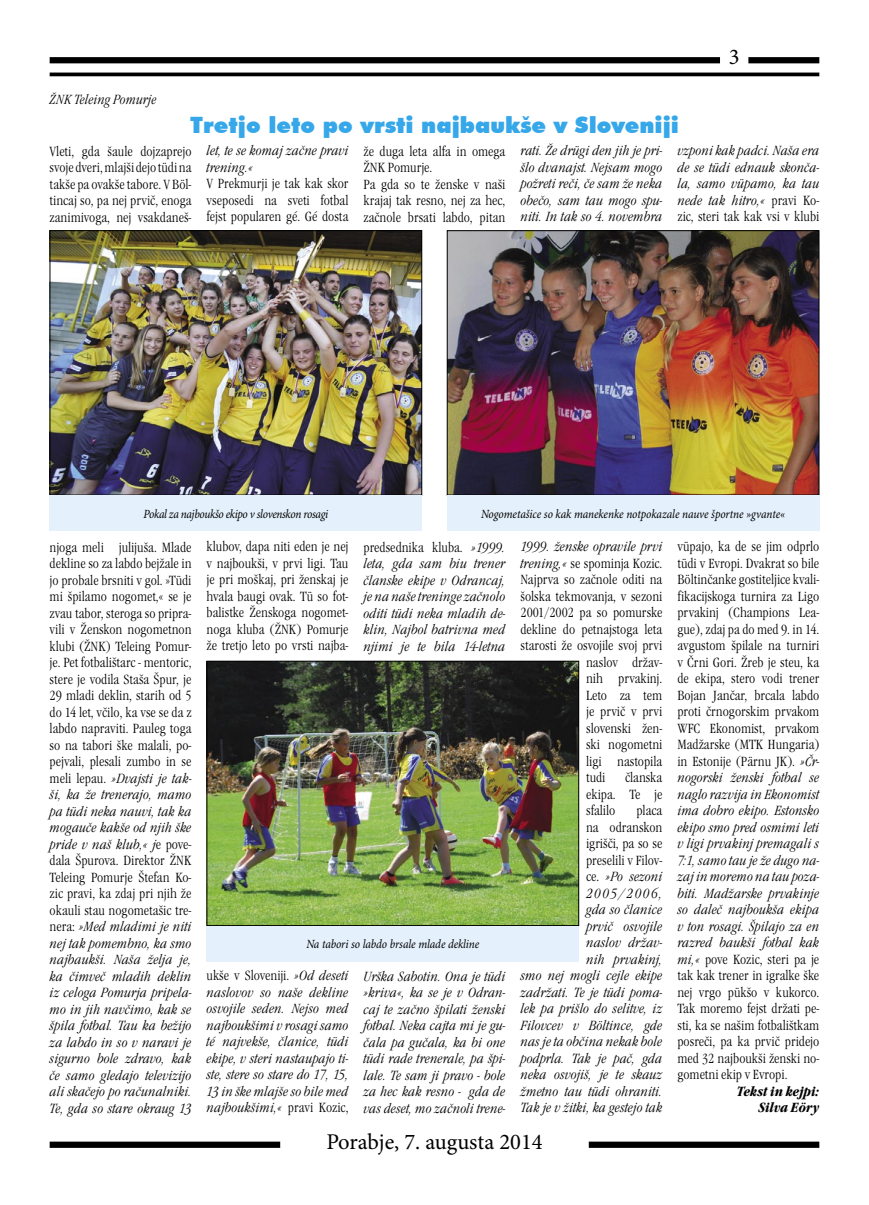
<style>
.page{position:relative;width:869px;height:1205px;background:#fff}
.page>*{position:absolute;margin:0;border:0;box-sizing:border-box;transform-origin:0 0}
.cím{font:900 22.5px "Futura BT";color:#36a7e9}
.t1{font:22.5px "Minion Pro";color:#000}
.ujszoveg{font:13.75px/16.5px "Garamond Itc TEE Ligh Cond";color:#000;text-align:justify}
.ujszoveg-2{font:13.75px/16.5px "Garamond Itc TEE Ligh Cond Ital";color:#000;text-align:justify}
.ujalairas{font:italic 700 condensed 13.75px "Garamond Itc TEE";color:#000}
.szoveg{font:italic 12.5px "Minion Pro";letter-spacing:-.01em;color:#000;scale:.9 1}
.szoveg-2{font:italic 12.5px "Minion Pro";letter-spacing:-.03em;color:#000;scale:.9 1}
.s1{font-family:"Garamond Itc TEE Ligh Cond"}
.s2{font-family:"Garamond Itc TEE Ligh Cond Ital"}
</style>
<div class="page">
<hr style="left:50px;top:73px;width:769px;height:3px;background:#000">
<div style="left:748px;top:57px;width:71px;height:6px;background:#000"></div>
<div style="left:50px;top:57px;width:669px;height:6px;background:#000"></div>
<div style="left:50px;top:1141px;width:230px;height:7px;background:#000"></div>
<div style="left:588px;top:1141px;width:231px;height:7px;background:#000"></div>
<img style="left:52px;top:232px;width:368px;height:261px">
<div style="left:50px;top:230px;width:372px;height:265px;border:1px solid #000"></div>
<div style="left:50px;top:495px;width:372px;height:36px;background:#e4f0fb"></div>
<img style="left:208px;top:663px;width:368px;height:261px">
<div style="left:206px;top:661px;width:372px;height:265px;border:1px solid #000"></div>
<div style="left:206px;top:926px;width:372px;height:35px;background:#e4f0fb"></div>
<img style="left:448px;top:232px;width:369px;height:261px">
<div style="left:446px;top:230px;width:373px;height:265px;border:1px solid #000"></div>
<div style="left:446px;top:495px;width:373px;height:36px;background:#e4f0fb"></div>
<p class="ujszoveg-2" style="left:50px;top:92px;width:108px">ŽNK Teleing Pomurje</p>
<p class="cím" style="left:190px;top:111px;width:490px">Tretjo leto po vrsti najbaukše v Sloveniji</p>
<p class="t1" style="left:728px;top:44px;width:12px">3</p>
<p class="ujszoveg" style="left:50px;top:143px;width:143px">Vleti, gda šaule dojzaprejo svoje dveri, mlajši dejo tüdi na takše pa ovakše tabore. V Böl&shy;tincaj so, pa nej prvič, enoga zanimivoga, nej vsakdaneš-</p>
<p class="ujszoveg-2" style="left:206px;top:143px;width:143px">let, te se komaj začne pravi trening.«</p>
<p class="ujszoveg" style="left:206px;top:175px;width:143px">V Prekmurji je tak kak skor vseposedi na sveti fotbal fejst popularen gé. Gé dosta</p>
<p class="ujszoveg" style="left:363px;top:143px;width:143px">že duga leta alfa in omega<br>ŽNK Pomurje.</p>
<p class="ujszoveg" style="left:363px;top:176px;width:143px">Pa gda so te ženske v naši krajaj tak resno, nej za hec, začnole brsati labdo, pitan</p>
<p class="ujszoveg-2" style="left:520px;top:143px;width:143px">rati. Že drügi den jih je pri&shy;šlo dvanajst. Nejsam mogo požreti reči, če sam že neka obečo, sam tau mogo spu&shy;niti. In tak so 4. novembra</p>
<p class="ujszoveg-2" style="left:677px;top:143px;width:143px">vzponi kak padci. Naša era de se tüdi ednauk skonča&shy;la, samo vüpamo, ka tau nede tak hitro,« <span class="s1">pravi Ko&shy;zic, steri tak kak vsi v klubi</span></p>
<p class="szoveg-2" style="left:143px;top:506px;width:207px">Pokal za najboukšo ekipo v slovenskon rosagi</p>
<p class="szoveg" style="left:481px;top:506px;width:339px">Nogometašice so kak manekenke notpokazale nauve športne »gvante«</p>
<p class="ujszoveg" style="left:50px;top:539px;width:143px">njoga meli julijuša. Mlade dekline so za labdo bejžale in jo probale brsniti v gol. »Tüdi mi špilamo nogomet,« se je zvau tabor, steroga so pripra&shy;vili v Ženskon nogometnon klubi (ŽNK) Teleing Pomur&shy;je. Pet fotbalištarc - mentoric, stere je vodila Staša Špur, je 29 mladi deklin, starih od 5 do 14 let, včilo, ka vse se da z labdo napraviti. Pauleg toga so na tabori ške malali, po&shy;pejvali, plesali zumbo in se meli lepau. <span class="s2">»Dvajsti je tak&shy;ši, ka že trenerajo, mamo pa tüdi neka nauvi, tak ka mogauče kakše od njih ške pride v naš klub,« j</span>e pove&shy;dala Špurova. Direktor ŽNK Teleing Pomurje Štefan Ko&shy;zic pravi, ka zdaj pri njih že okauli stau nogometašic tre&shy;nera: <span class="s2">»Med mladimi je niti nej tak pomembno, ka smo najbaukši. Naša želja je, ka čimveč mladih deklin iz celoga Pomurja pripela&shy;mo in jih navčimo, kak se špila fotbal. Tau ka bežijo za labdo in so v naravi je sigurno bole zdravo, kak če samo gledajo televizijo ali skačejo po računalniki.<br>Te, gda so stare okraug 13</span></p>
<p class="ujszoveg" style="left:206px;top:538px;width:143px">klubov, dapa niti eden je nej v najboukši, v prvi ligi. Tau je pri moškaj, pri ženskaj je hvala baugi ovak. Tü so fot&shy;balistke Ženskoga nogomet&shy;noga kluba (ŽNK) Pomurje že tretjo leto po vrsti najba-</p>
<p class="ujszoveg-2" style="left:363px;top:539px;width:143px"><span class="s1">predsednika kluba.</span> »1999. leta, gda sam biu trener članske ekipe v Odrancaj, je na naše treninge začnolo oditi tüdi neka mladih de&shy;klin, Najbol batrivna med njimi je te bila 14-letna</p>
<p class="szoveg" style="left:306px;top:936px;width:193px">Na tabori so labdo brsale mlade dekline</p>
<p class="ujszoveg-2" style="left:206px;top:968px;width:143px"><span class="s1">ukše v Sloveniji.</span> »Od deseti naslovov so naše dekline osvojile seden. Nejso med najboukšimi v rosagi samo té najvekše, članice, tüdi ekipe, v steri nastaupajo ti&shy;ste, stere so stare do 17, 15, 13 in ške mlajše so bile med najboukšimi,« <span class="s1">pravi Kozic,</span></p>
<p class="ujszoveg-2" style="left:363px;top:968px;width:143px">Urška Sabotin. Ona je tüdi »kriva«, ka se je v Odran&shy;caj te začno špilati ženski fotbal. Neka cajta mi je gu&shy;čala pa gučala, ka bi one tüdi rade trenerale, pa špi&shy;lale. Te sam ji pravo - bole za hec kak resno - gda de vas deset, mo začnoli trene-</p>
<p class="ujszoveg-2" style="left:520px;top:539px;width:143px">1999. ženske opravile prvi</p>
<p class="ujszoveg" style="left:520px;top:555px;width:143px"><span class="s2">trening,«</span> se spominja Kozic.</p>
<p class="ujszoveg" style="left:520px;top:571px;width:143px">Najprva so začnole oditi na</p>
<p class="ujszoveg" style="left:520px;top:588px;width:143px">šolska tekmovanja, v sezoni</p>
<p class="ujszoveg" style="left:520px;top:604px;width:143px">2001/2002 pa so pomurske</p>
<p class="ujszoveg" style="left:520px;top:621px;width:143px">dekline do petnajstoga leta</p>
<p class="ujszoveg" style="left:520px;top:637px;width:143px">starosti že osvojile svoj prvi</p>
<p class="ujszoveg" style="left:586px;top:654px;width:78px">naslov držav-</p>
<p class="ujszoveg" style="left:586px;top:670px;width:78px">nih prvakinj.</p>
<p class="ujszoveg" style="left:586px;top:687px;width:78px">Leto za tem</p>
<p class="ujszoveg" style="left:586px;top:703px;width:78px">je prvič v prvi</p>
<p class="ujszoveg" style="left:586px;top:720px;width:78px">slovenski žen-</p>
<p class="ujszoveg" style="left:586px;top:736px;width:78px">ski nogometni</p>
<p class="ujszoveg" style="left:586px;top:753px;width:78px">ligi nastopila</p>
<p class="ujszoveg" style="left:586px;top:769px;width:21px">tudi</p>
<p class="ujszoveg" style="left:586px;top:769px;width:78px;text-indent:39px">članska ekipa. Te je sfalilo</p>
<p class="ujszoveg-2" style="left:520px;top:803px;width:143px;text-align:right"><span class="s1">placa<br>na odranskon<br>igrišči, pa so se<br>preselili v Filov-<br>ce.</span> »Po sezoni<br>2005/2006,<br>gda so članice<br>prvič osvojile<br>naslov držav-<br>nih prvakinj,<br>smo nej mogli cejle ekipe zadržati. Te je tüdi poma&shy;lek pa prišlo do selitve, iz<br>Filovcev v Böltince, gde nas je ta občina nekak bole podprla. Tak je pač, gda neka osvojiš, je te skauz žmetno tau tüdi ohraniti.<br>Tak je v žitki, ka gestejo tak</p>
<p class="t1" style="left:326px;top:1128px;width:218px">Porabje, 7. augusta 2014</p>
<p class="ujszoveg" style="left:677px;top:538px;width:143px">vüpajo, ka de se jim odprlo tüdi v Evropi. Dvakrat so bile Böltinčanke gostiteljice kvali&shy;fikacijskoga turnira za Ligo prvakinj (Champions Lea&shy;gue), zdaj pa do med 9. in 14. avgustom špilale na turniri v Črni Gori. Žreb je steu, ka de ekipa, stero vodi trener Bojan Jančar, brcala labdo proti črnogorskim prvakom WFC Ekonomist, prvakom Madžarske (MTK Hungaria) in Estonije (Pärnu JK). <span class="s2">»Čr&shy;nogorski ženski fotbal se naglo razvija in Ekonomist ima dobro ekipo. Estonsko ekipo smo pred osmimi leti v ligi prvakinj premagali s 7:1, samo tau je že dugo na&shy;zaj in moremo na tau poza&shy;biti. Madžarske prvakinje so daleč najboukša ekipa v ton rosagi. Špilajo za en razred baukši fotbal kak mi,«</span> pove Kozic, steri pa je tak kak trener in igralke ške nej vrgo pükšo v kukorco.<br>Tak moremo fejst držati pe&shy;sti, ka se našim fotbalištkam posreči, pa ka prvič pridejo med 32 najboukši ženski no&shy;gometni ekip v Evropi.</p>
<p class="ujalairas" style="left:736px;top:1083px;width:84px">Tekst in kejpi:</p>
<p class="ujalairas" style="left:758px;top:1100px;width:62px">Silva Eöry</p>
</div>
